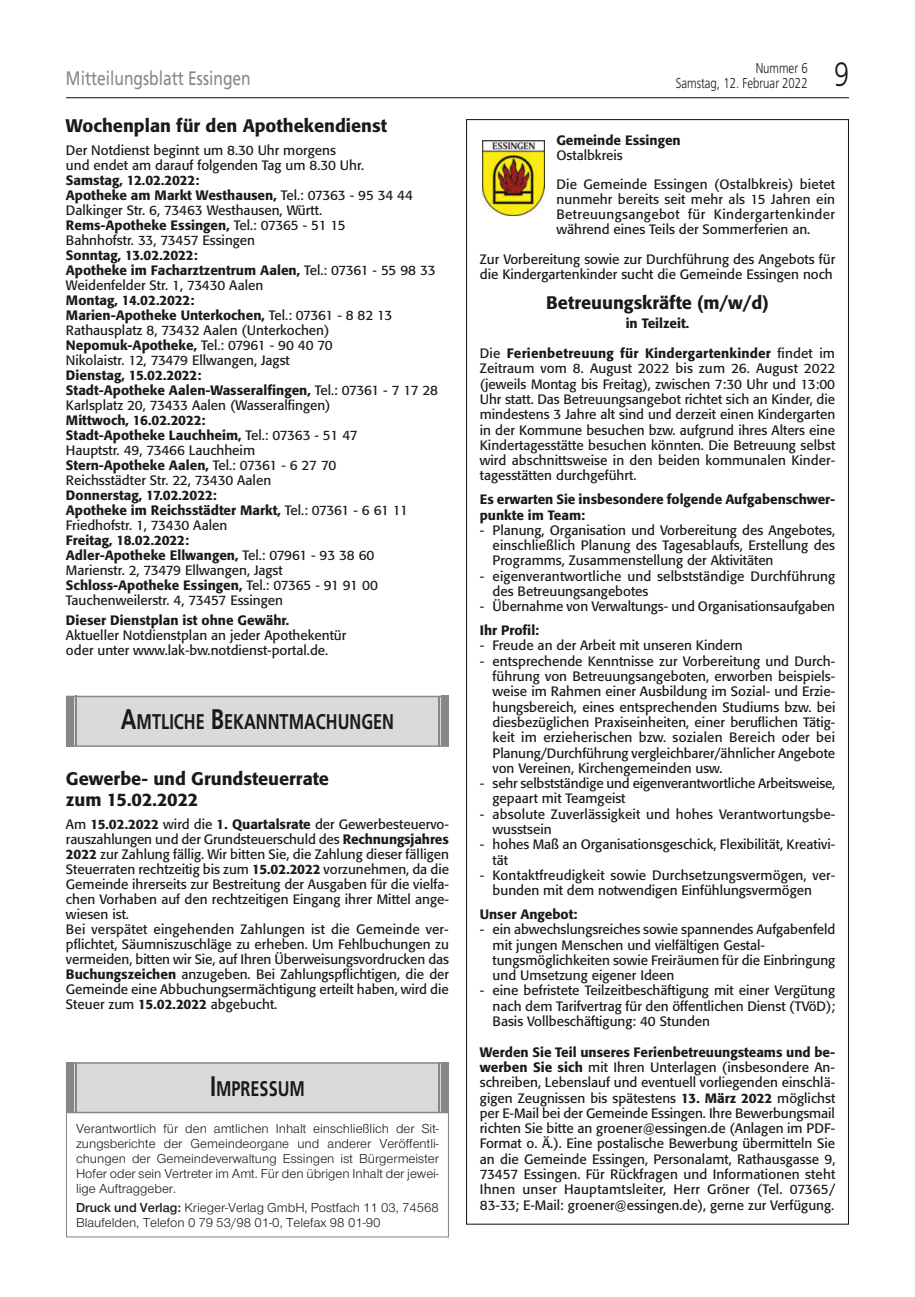
<style>
.page{position:relative;width:915px;height:1297px;background:#fff}
.page>*{position:absolute;margin:0;border:0;box-sizing:border-box;transform-origin:0 0}
.t1{font:300 33.75px "Frutiger";color:#1a1a18;scale:.8 1}
.t2{font:700 21.3px "Frutiger";color:#1a1a18;scale:.77 1}
.t3{font:700 21.15px "Frutiger";color:#1a1a18;scale:.77 1}
.t4{font:19.5px "Frutiger";color:#868786;scale:.8 1}
.t5{font:500 18px/21px "Formata";color:#1a1a18}
.t6{font:300 14.25px "Frutiger";color:#1a1a18;scale:.8 1}
.t7{font:13.5px/15.3px "Formata";color:#1a1a18}
.t8{font:500 13.5px/15px "Formata";color:#1a1a18}
.t9{font:13.5px/15px "Nimbus Sans Novus T";color:#1a1a18;text-align:justify}
.s1{font-weight:500}
.s2{font-weight:400}
.s3{font-size:28.35px}
.s4{font-weight:600}
</style>
<div class="page">
<hr style="left:66px;top:97px;width:782px;height:1px;background:#1a1a18">
<div style="left:67px;top:697px;width:380px;height:48px;background:#d9dada"></div>
<div style="left:66px;top:696px;width:383px;height:51px;border:2px solid #868786"></div>
<div style="left:441px;top:696px;width:8px;height:50px;background:#868786"></div>
<hr style="left:438px;top:696px;width:1px;height:50px;background:#868786">
<div style="left:66px;top:696px;width:7px;height:50px;background:#868786"></div>
<hr style="left:75px;top:696px;width:2px;height:50px;background:#868786">
<img style="left:482px;top:140px;width:62px;height:75px">
<div style="left:66px;top:1111px;width:383px;height:126px;border:1px solid #868786"></div>
<div style="left:67px;top:1063px;width:381px;height:49px;background:#d9dada"></div>
<div style="left:66px;top:1062px;width:383px;height:51px;border:2px solid #868786"></div>
<div style="left:441px;top:1062px;width:8px;height:50px;background:#868786"></div>
<hr style="left:438px;top:1062px;width:2px;height:50px;background:#868786">
<div style="left:66px;top:1062px;width:7px;height:50px;background:#868786"></div>
<hr style="left:75px;top:1062px;width:1px;height:50px;background:#868786">
<p class="t6" style="left:755px;top:60px;width:66px">Nummer 6</p>
<h3 class="t4" style="left:66px;top:66px;width:232px">Mitteilungsblatt Essingen</h3>
<p class="t6" style="left:675px;top:75px;width:166px">Samstag, 12. Februar 2022</p>
<h1 class="t1" style="left:833px;top:55px;width:20px">9</h1>
<h3 class="t5" style="left:66px;top:115px;width:322px">Wochenplan für den Apothekendienst</h3>
<p class="t7" style="left:66px;top:143px;width:299px">Der Notdienst beginnt um 8.30 Uhr morgens<br>und endet am darauf folgenden Tag um 8.30 Uhr.</p>
<p class="t7" style="left:66px;top:173px;width:348px"><span class="s1">Samstag, 12.02.2022:<br>Apotheke am Markt Westhausen,</span> Tel.: 07363 - 95 34 44<br>Dalkinger Str. 6, 73463 Westhausen, Württ.<br><span class="s1">Rems-Apotheke Essingen,</span> Tel.: 07365 - 51 15<br>Bahnhofstr. 33, 73457 Essingen</p>
<p class="t8" style="left:66px;top:248px;width:371px">Sonntag, 13.02.2022:<br>Apotheke im Facharztzentrum Aalen, <span class="s2">Tel.: 07361 - 55 98 33<br>Weidenfelder Str. 1, 73430 Aalen</span></p>
<p class="t7" style="left:66px;top:293px;width:328px"><span class="s1">Montag, 14.02.2022:<br>Marien-Apotheke Unterkochen,</span> Tel.: 07361 - 8 82 13<br>Rathausplatz 8, 73432 Aalen (Unterkochen)<br><span class="s1">Nepomuk-Apotheke,</span> Tel.: 07961 - 90 40 70<br>Nikolaistr. 12, 73479 Ellwangen, Jagst</p>
<p class="t8" style="left:66px;top:368px;width:373px">Dienstag, 15.02.2022:<br>Stadt-Apotheke Aalen-Wasseralfingen, <span class="s2">Tel.: 07361 - 7 17 28<br>Karlsplatz 20, 73433 Aalen (Wasseralfingen)</span></p>
<p class="t7" style="left:66px;top:413px;width:293px"><span class="s1">Mittwoch, 16.02.2022:<br>Stadt-Apotheke Lauchheim,</span> Tel.: 07363 - 51 47<br>Hauptstr. 49, 73466 Lauchheim<br><span class="s1">Stern-Apotheke Aalen,</span> Tel.: 07361 - 6 27 70<br>Reichsstädter Str. 22, 73430 Aalen</p>
<p class="t8" style="left:66px;top:488px;width:343px">Donnerstag, 17.02.2022:<br>Apotheke im Reichsstädter Markt, <span class="s2">Tel.: 07361 - 6 61 11<br>Friedhofstr. 1, 73430 Aalen</span></p>
<p class="t7" style="left:66px;top:533px;width:313px"><span class="s1">Freitag, 18.02.2022:<br>Adler-Apotheke Ellwangen,</span> Tel.: 07961 - 93 38 60<br>Marienstr. 2, 73479 Ellwangen, Jagst <span class="s1">Schloss-Apotheke Essingen,</span> Tel.: 07365 - 91 91 00<br>Tauchenweilerstr. 4, 73457 Essingen</p>
<p class="t8" style="left:66px;top:612px;width:224px">Dieser Dienstplan ist ohne Gewähr.</p>
<p class="t7" style="left:66px;top:627px;width:282px">Aktueller Notdienstplan an jeder Apothekentür oder unter www.lak-bw.notdienst-portal.de.</p>
<h2 class="t2" style="left:121px;top:709px;width:356px"><span class="s3">A</span>MTLICHE <span class="s3">B</span>EKANNTMACHUNGEN</h2>
<h3 class="t5" style="left:66px;top:768px;width:264px">Gewerbe- und Grundsteuerrate zum 15.02.2022</h3>
<p class="t7" style="left:66px;top:817px;width:384px">Am <span class="s1">15.02.2022</span> wird die <span class="s1">1. Quartalsrate</span> der Gewerbesteuervo&shy;rauszahlungen und der Grundsteuerschuld des <span class="s1">Rechnungsjahres 2022</span> zur Zahlung fällig. Wir bitten Sie, die Zahlung dieser fälligen Steuerraten rechtzeitig bis zum <span class="s1">15.02.2022</span> vorzunehmen, da die Gemeinde ihrerseits zur Bestreitung der Ausgaben für die vielfa&shy;chen Vorhaben auf den rechtzeitigen Eingang ihrer Mittel ange&shy;wiesen ist.<br>Bei verspätet eingehenden Zahlungen ist die Gemeinde ver&shy;pflichtet, Säumniszuschläge zu erheben. Um Fehlbuchungen zu vermeiden, bitten wir Sie, auf Ihren Überweisungsvordrucken das <span class="s1">Buchungszeichen</span> anzugeben. Bei Zahlungspflichtigen, die der Gemeinde eine Abbuchungsermächtigung erteilt haben, wird die Steuer zum <span class="s1">15.02.2022</span> abgebucht.</p>
<h3 class="t3" style="left:210px;top:1076px;width:125px"><span class="s3">I</span>MPRESSUM</h3>
<p class="t9" style="left:76px;top:1121px;width:364px">Verantwortlich für den amtlichen Inhalt einschließlich der Sit&shy;zungsberichte der Gemeindeorgane und anderer Veröffentli&shy;chungen der Gemeindeverwaltung Essingen ist Bürgermeister Hofer oder sein Vertreter im Amt. Für den übrigen Inhalt der jewei&shy;lige Auftraggeber.</p>
<p class="t9" style="left:76px;top:1200px;width:364px"><span class="s4">Druck und Verlag:</span> Krieger-Verlag GmbH, Postfach 11 03, 74568<br>Blaufelden, Telefon 0 79 53/98 01-0, Telefax 98 01-90</p>
<p class="t8" style="left:556px;top:132px;width:126px">Gemeinde Essingen</p>
<p class="t7" style="left:556px;top:147px;width:68px">Ostalbkreis</p>
<p class="t7" style="left:556px;top:177px;width:280px;text-align:justify">Die Gemeinde Essingen (Ostalbkreis) bietet nunmehr bereits seit mehr als 15 Jahren ein Betreuungsangebot für Kindergartenkinder während eines Teils der Sommerferien an.</p>
<p class="t7" style="left:479px;top:252px;width:357px">Zur Vorbereitung sowie zur Durchführung des Angebots für die Kindergartenkinder sucht die Gemeinde Essingen noch</p>
<h3 class="t5" style="left:546px;top:292px;width:224px">Betreuungskräfte (m/w/d)</h3>
<p class="t8" style="left:625px;top:316px;width:65px">in Teilzeit.</p>
<p class="t7" style="left:479px;top:346px;width:357px;text-align:justify">Die <span class="s1">Ferienbetreuung für Kindergartenkinder</span> findet im Zeitraum vom 8. August 2022 bis zum 26. August 2022 (jeweils Montag bis Freitag), zwischen 7:30 Uhr und 13:00<br>Uhr statt. Das Betreuungsangebot richtet sich an Kinder, die mindestens 3 Jahre alt sind und derzeit einen Kindergarten in der Kommune besuchen bzw. aufgrund ihres Alters eine Kindertagesstätte besuchen könnten. Die Betreuung selbst wird abschnittsweise in den beiden kommunalen Kinder&shy;tagesstätten durchgeführt.</p>
<p class="t8" style="left:479px;top:492px;width:357px">Es erwarten Sie insbesondere folgende Aufgabenschwer&shy;punkte im Team:</p>
<p class="t7" style="left:492px;top:522px;width:344px;text-align:justify;text-indent:-13px">- Planung, Organisation und Vorbereitung des Angebotes, einschließlich Planung des Tagesablaufs, Erstellung des Programms, Zusammenstellung der Aktivitäten</p>
<p class="t7" style="left:492px;top:568px;width:344px;text-indent:-13px">- eigenverantwortliche und selbstständige Durchführung des Betreuungsangebotes</p>
<p class="t7" style="left:479px;top:599px;width:357px">- Übernahme von Verwaltungs- und Organisationsaufgaben</p>
<p class="t8" style="left:479px;top:623px;width:61px">Ihr Profil:</p>
<p class="t7" style="left:479px;top:638px;width:264px">- Freude an der Arbeit mit unseren Kindern</p>
<p class="t7" style="left:492px;top:653px;width:344px;text-align:justify;text-indent:-13px">- entsprechende Kenntnisse zur Vorbereitung und Durch&shy;führung von Betreuungsangeboten, erworben beispiels&shy;weise im Rahmen einer Ausbildung im Sozial- und Erzie&shy;hungsbereich, eines entsprechenden Studiums bzw. bei diesbezüglichen Praxiseinheiten, einer beruflichen Tätig&shy;keit im erzieherischen bzw. sozialen Bereich oder bei Planung/Durchführung vergleichbarer/ähnlicher Angebote von Vereinen, Kirchengemeinden usw.</p>
<p class="t7" style="left:492px;top:776px;width:344px;text-indent:-13px">- sehr selbstständige und eigenverantwortliche Arbeitsweise, gepaart mit Teamgeist</p>
<p class="t7" style="left:492px;top:806px;width:344px;text-indent:-13px">- absolute Zuverlässigkeit und hohes Verantwortungsbe&shy;wusstsein</p>
<p class="t7" style="left:492px;top:837px;width:344px;text-indent:-13px">- hohes Maß an Organisationsgeschick, Flexibilität, Kreativi&shy;tät</p>
<p class="t7" style="left:492px;top:867px;width:344px;text-indent:-13px">- Kontaktfreudigkeit sowie Durchsetzungsvermögen, ver&shy;bunden mit dem notwendigen Einfühlungsvermögen</p>
<p class="t8" style="left:479px;top:907px;width:99px">Unser Angebot:</p>
<p class="t7" style="left:492px;top:922px;width:344px;text-indent:-13px">- ein abwechslungsreiches sowie spannendes Aufgabenfeld mit jungen Menschen und vielfältigen Gestal&shy;tungsmöglichkeiten sowie Freiräumen für die Einbringung und Umsetzung eigener Ideen</p>
<p class="t7" style="left:492px;top:983px;width:344px;text-align:justify;text-indent:-13px">- eine befristete Teilzeitbeschäftigung mit einer Vergütung nach dem Tarifvertrag für den öffentlichen Dienst (TVöD); Basis Vollbeschäftigung: 40 Stunden</p>
<p class="t7" style="left:479px;top:1044px;width:357px;text-align:justify"><span class="s1">Werden Sie Teil unseres Ferienbetreuungsteams und be&shy;werben Sie sich</span> mit Ihren Unterlagen (insbesondere An&shy;schreiben, Lebenslauf und eventuell vorliegenden einschlä&shy;gigen Zeugnissen bis spätestens <span class="s1">13. März 2022</span> möglichst per E-Mail bei der Gemeinde Essingen. Ihre Bewerbungsmail richten Sie bitte an groener@essingen.de (Anlagen im PDF-Format o. Ä.). Eine postalische Bewerbung übermitteln Sie an die Gemeinde Essingen, Personalamt, Rathausgasse 9, 73457 Essingen. Für Rückfragen und Informationen steht Ihnen unser Hauptamtsleiter, Herr Gröner (Tel. 07365/ 83-33; E-Mail: groener@essingen.de), gerne zur Verfügung.</p>
</div>
